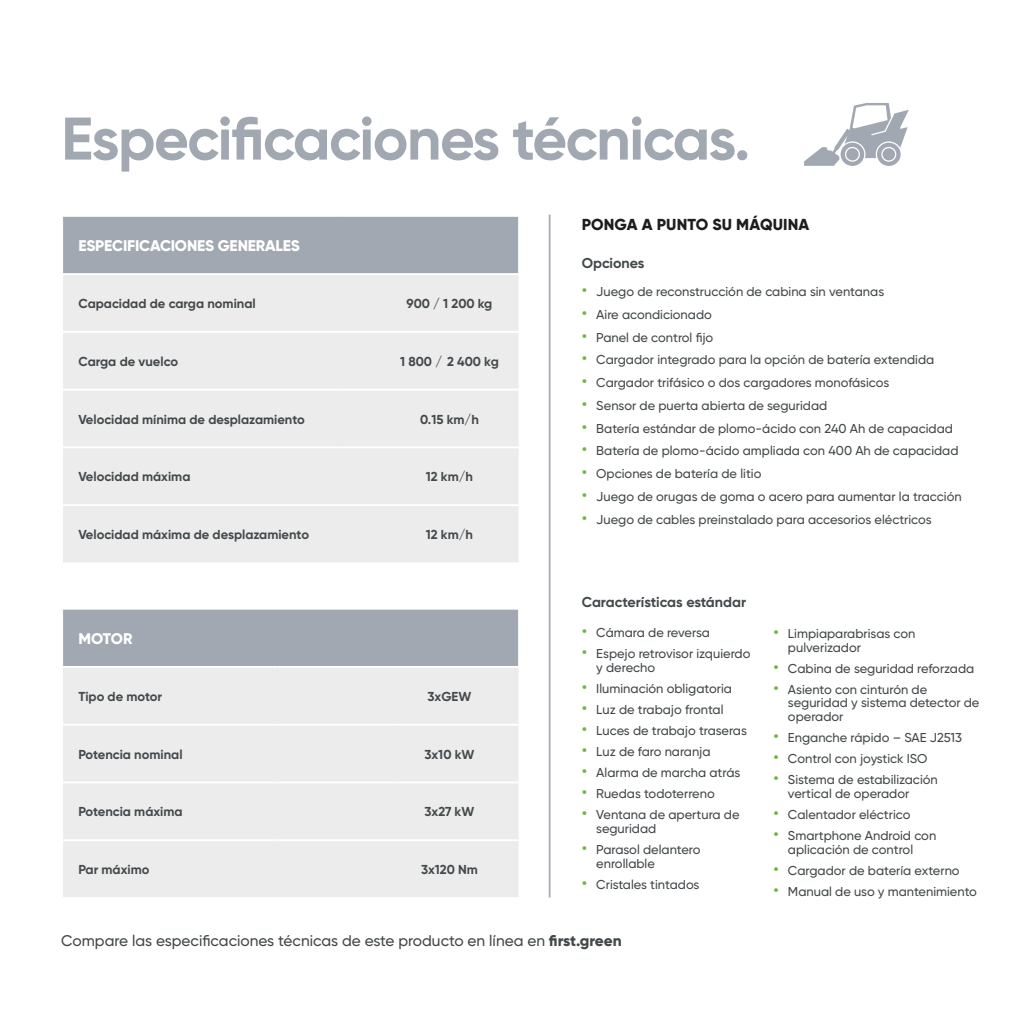
<style>
.page{position:relative;width:1021px;height:1021px;background:#fff}
.page>*{position:absolute;margin:0;border:0;box-sizing:border-box;transform-origin:0 0}
.t1{font:700 60.07px "Gilroy";letter-spacing:-.025em;color:#a2a8b1}
.t2{font:800 15.97px "Gilroy";letter-spacing:.01em;color:#1d1d1b}
.t3{font:500 15.53px "Gilroy";color:#43484a}
.t4{font:800 15.53px "Gilroy";letter-spacing:-.01em;color:#fff}
.t5{font:700 14.4px "Gilroy";color:#43484a}
.t6{font:700 13.05px "Gilroy";color:#43484a}
.t7{font:500 12.83px/13.7px "Gilroy";color:#43484a}
.s1{font-size:16.88px;color:#6cb647}
.s2{font-weight:800}
</style>
<div class="page">
<svg style="left:804px;top:103px;width:104px;height:63px"></svg>
<hr style="left:549px;top:215px;width:1px;height:682px;background:#a2a8b1">
<div style="left:63px;top:217px;width:455px;height:56px;background:#a2a8b1"></div>
<div style="left:63px;top:275px;width:455px;height:287px;background:#ececed"></div>
<hr style="left:63px;top:331px;width:278px;height:2px;background:#fff">
<hr style="left:341px;top:331px;width:52px;height:2px;background:#fff">
<hr style="left:393px;top:331px;width:125px;height:2px;background:#fff">
<hr style="left:63px;top:388px;width:278px;height:2px;background:#fff">
<hr style="left:341px;top:388px;width:52px;height:2px;background:#fff">
<hr style="left:393px;top:388px;width:125px;height:2px;background:#fff">
<hr style="left:63px;top:446px;width:278px;height:2px;background:#fff">
<hr style="left:341px;top:446px;width:52px;height:2px;background:#fff">
<hr style="left:393px;top:446px;width:125px;height:2px;background:#fff">
<hr style="left:63px;top:504px;width:278px;height:2px;background:#fff">
<hr style="left:341px;top:504px;width:52px;height:2px;background:#fff">
<hr style="left:393px;top:504px;width:125px;height:2px;background:#fff">
<div style="left:63px;top:609px;width:455px;height:57px;background:#a2a8b1"></div>
<div style="left:63px;top:668px;width:455px;height:229px;background:#ececed"></div>
<hr style="left:63px;top:723px;width:214px;height:2px;background:#fff">
<hr style="left:277px;top:723px;width:116px;height:2px;background:#fff">
<hr style="left:393px;top:723px;width:125px;height:2px;background:#fff">
<hr style="left:63px;top:781px;width:214px;height:2px;background:#fff">
<hr style="left:277px;top:781px;width:116px;height:2px;background:#fff">
<hr style="left:393px;top:781px;width:125px;height:2px;background:#fff">
<hr style="left:63px;top:839px;width:214px;height:2px;background:#fff">
<hr style="left:277px;top:839px;width:116px;height:2px;background:#fff">
<hr style="left:393px;top:839px;width:125px;height:2px;background:#fff">
<p class="t1" style="left:61px;top:101px;width:690px">Especificaciones técnicas.</p>
<p class="t4" style="left:78px;top:236px;width:223px">ESPECIFICACIONES GENERALES</p>
<p class="t6" style="left:78px;top:295px;width:179px">Capacidad de carga nominal</p>
<p class="t6" style="left:406px;top:295px;width:87px">900 / 1 200 kg</p>
<p class="t6" style="left:78px;top:353px;width:101px">Carga de vuelco</p>
<p class="t6" style="left:400px;top:353px;width:100px">1 800 / 2 400 kg</p>
<p class="t6" style="left:78px;top:411px;width:228px">Velocidad mínima de desplazamiento</p>
<p class="t6" style="left:420px;top:411px;width:60px">0.15 km/h</p>
<p class="t6" style="left:78px;top:468px;width:114px">Velocidad máxima</p>
<p class="t6" style="left:426px;top:468px;width:49px">12 km/h</p>
<p class="t6" style="left:78px;top:526px;width:232px">Velocidad máxima de desplazamiento</p>
<p class="t6" style="left:426px;top:526px;width:49px">12 km/h</p>
<p class="t4" style="left:78px;top:628px;width:56px">MOTOR</p>
<p class="t6" style="left:78px;top:688px;width:85px">Tipo de motor</p>
<p class="t6" style="left:427px;top:688px;width:45px">3xGEW</p>
<p class="t6" style="left:78px;top:745px;width:106px">Potencia nominal</p>
<p class="t6" style="left:424px;top:745px;width:52px">3x10 kW</p>
<p class="t6" style="left:78px;top:803px;width:106px">Potencia máxima</p>
<p class="t6" style="left:424px;top:803px;width:51px">3x27 kW</p>
<p class="t6" style="left:78px;top:861px;width:73px">Par máximo</p>
<p class="t6" style="left:421px;top:861px;width:58px">3x120 Nm</p>
<p class="t2" style="left:581px;top:214px;width:229px">PONGA A PUNTO SU MÁQUINA</p>
<p class="t5" style="left:581px;top:254px;width:64px">Opciones</p>
<p class="t7" style="left:581px;top:285px;width:304px"><span class="s1">•</span> Juego de reconstrucción de cabina sin ventanas</p>
<p class="t7" style="left:581px;top:307px;width:132px"><span class="s1">•</span> Aire acondicionado</p>
<p class="t7" style="left:581px;top:330px;width:133px"><span class="s1">•</span> Panel de control fijo</p>
<p class="t7" style="left:581px;top:353px;width:354px"><span class="s1">•</span> Cargador integrado para la opción de batería extendida</p>
<p class="t7" style="left:581px;top:375px;width:309px"><span class="s1">•</span> Cargador trifásico o dos cargadores monofásicos</p>
<p class="t7" style="left:581px;top:398px;width:247px"><span class="s1">•</span> Sensor de puerta abierta de seguridad</p>
<p class="t7" style="left:581px;top:421px;width:373px"><span class="s1">•</span> Batería estándar de plomo-ácido con 240 Ah de capacidad</p>
<p class="t7" style="left:581px;top:444px;width:378px"><span class="s1">•</span> Batería de plomo-ácido ampliada con 400 Ah de capacidad</p>
<p class="t7" style="left:581px;top:466px;width:181px"><span class="s1">•</span> Opciones de batería de litio</p>
<p class="t7" style="left:581px;top:489px;width:381px"><span class="s1">•</span> Juego de orugas de goma o acero para aumentar la tracción</p>
<p class="t7" style="left:581px;top:512px;width:351px"><span class="s1">•</span> Juego de cables preinstalado para accesorios eléctricos</p>
<p class="t5" style="left:581px;top:592px;width:166px">Características estándar</p>
<p class="t7" style="left:581px;top:625px;width:130px"><span class="s1">•</span> Cámara de reversa</p>
<p class="t7" style="left:596px;top:646px;width:156px;text-indent:-15px"><span class="s1">•</span> Espejo retrovisor izquierdo y derecho</p>
<p class="t7" style="left:581px;top:681px;width:152px"><span class="s1">•</span> Iluminación obligatoria</p>
<p class="t7" style="left:581px;top:702px;width:143px"><span class="s1">•</span> Luz de trabajo frontal</p>
<p class="t7" style="left:581px;top:723px;width:167px"><span class="s1">•</span> Luces de trabajo traseras</p>
<p class="t7" style="left:581px;top:744px;width:130px"><span class="s1">•</span> Luz de faro naranja</p>
<p class="t7" style="left:581px;top:765px;width:160px"><span class="s1">•</span> Alarma de marcha atrás</p>
<p class="t7" style="left:581px;top:786px;width:134px"><span class="s1">•</span> Ruedas todoterreno</p>
<p class="t7" style="left:596px;top:807px;width:145px;text-indent:-15px"><span class="s1">•</span> Ventana de apertura de seguridad</p>
<p class="t7" style="left:596px;top:842px;width:106px;text-indent:-15px"><span class="s1">•</span> Parasol delantero enrollable</p>
<p class="t7" style="left:581px;top:877px;width:119px"><span class="s1">•</span> Cristales tintados</p>
<p class="t7" style="left:788px;top:626px;width:129px;text-indent:-15px"><span class="s1">•</span> Limpiaparabrisas con pulverizador</p>
<p class="t7" style="left:773px;top:661px;width:202px"><span class="s1">•</span> Cabina de seguridad reforzada</p>
<p class="t7" style="left:788px;top:682px;width:193px;text-indent:-15px"><span class="s1">•</span> Asiento con cinturón de seguridad y sistema detector de operador</p>
<p class="t7" style="left:773px;top:730px;width:190px"><span class="s1">•</span> Enganche rápido – SAE J2513</p>
<p class="t7" style="left:773px;top:751px;width:156px"><span class="s1">•</span> Control con joystick ISO</p>
<p class="t7" style="left:788px;top:772px;width:151px;text-indent:-15px"><span class="s1">•</span> Sistema de estabilización vertical de operador</p>
<p class="t7" style="left:773px;top:807px;width:139px"><span class="s1">•</span> Calentador eléctrico</p>
<p class="t7" style="left:788px;top:828px;width:150px;text-indent:-15px"><span class="s1">•</span> Smartphone Android con aplicación de control</p>
<p class="t7" style="left:773px;top:863px;width:188px"><span class="s1">•</span> Cargador de batería externo</p>
<p class="t7" style="left:773px;top:884px;width:205px"><span class="s1">•</span> Manual de uso y mantenimiento</p>
<p class="t3" style="left:61px;top:930px;width:562px">Compare las especificaciones técnicas de este producto en línea en <span class="s2">first.green</span></p>
</div>
